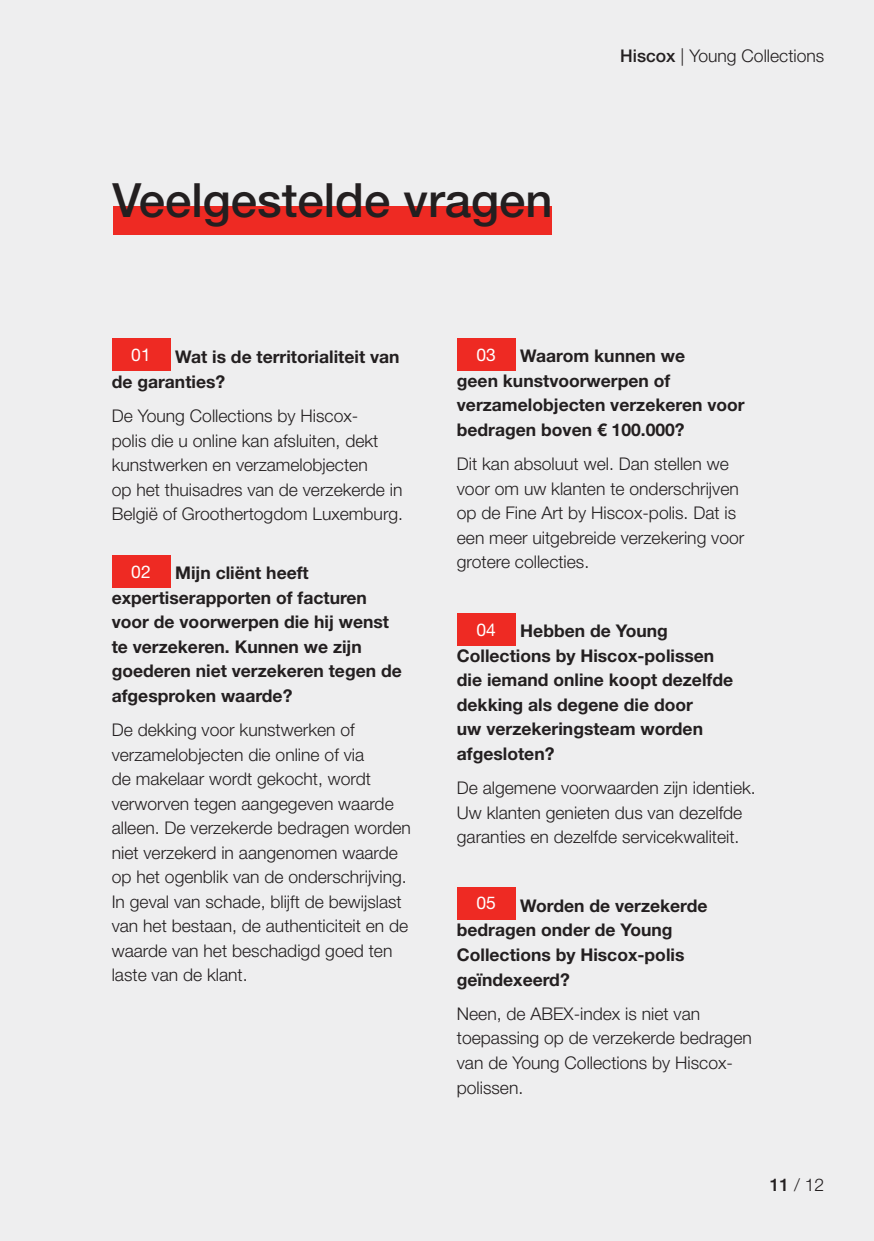
<style>
.page{position:relative;width:874px;height:1241px;background:#fff}
.page>*{position:absolute;margin:0;border:0;box-sizing:border-box;transform-origin:0 0}
.t1{font:500 47.25px "Helvetica Neue LT Std";color:#231f20}
.t2{font:300 17.5px/24.5px "Helvetica Neue LT Std";color:#231f20}
.t3{font:700 17.5px/24.5px "Helvetica Neue LT Std";color:#231f20}
.t4{font:17.5px "Helvetica Neue LT Std";color:#fff}
.s1{font-weight:500}
</style>
<div class="page">
<div style="left:0;top:0;width:873px;height:1240px;background:#eeeeef"></div>
<div style="left:112px;top:338px;width:58px;height:32px;background:#ee2a23"></div>
<div style="left:112px;top:555px;width:58px;height:33px;background:#ee2a23"></div>
<div style="left:456px;top:338px;width:59px;height:32px;background:#ee2a23"></div>
<div style="left:456px;top:613px;width:59px;height:32px;background:#ee2a23"></div>
<div style="left:456px;top:886px;width:59px;height:33px;background:#ee2a23"></div>
<div style="left:113px;top:206px;width:439px;height:28px;background:#ee2a23"></div>
<h1 class="t1" style="left:112px;top:171px;width:441px">Veelgestelde vragen</h1>
<p class="t2" style="left:620px;top:43px;width:205px"><span class="s1">Hiscox</span> | Young Collections</p>
<p class="t4" style="left:131px;top:343px;width:21px">01</p>
<p class="t3" style="left:112px;top:344px;width:289px;text-indent:63px">Wat is de territorialiteit van de garanties?</p>
<p class="t2" style="left:112px;top:403px;width:293px">De Young Collections by Hiscox-<br>polis die u online kan afsluiten, dekt kunstwerken en verzamelobjecten<br>op het thuisadres van de verzekerde in België of Groothertogdom Luxemburg.</p>
<p class="t4" style="left:131px;top:561px;width:21px">02</p>
<p class="t3" style="left:112px;top:560px;width:291px;text-indent:63px">Mijn cliënt heeft expertiserapporten of facturen voor de voorwerpen die hij wenst te verzekeren. Kunnen we zijn goederen niet verzekeren tegen de afgesproken waarde?</p>
<p class="t2" style="left:112px;top:717px;width:300px">De dekking voor kunstwerken of verzamelobjecten die online of via<br>de makelaar wordt gekocht, wordt verworven tegen aangegeven waarde alleen. De verzekerde bedragen worden niet verzekerd in aangenomen waarde op het ogenblik van de onderschrijving.<br>In geval van schade, blijft de bewijslast van het bestaan, de authenticiteit en de waarde van het beschadigd goed ten laste van de klant.</p>
<p class="t4" style="left:476px;top:343px;width:21px">03</p>
<p class="t3" style="left:456px;top:343px;width:289px;text-indent:63px">Waarom kunnen we<br>geen kunstvoorwerpen of verzamelobjecten verzekeren voor bedragen boven € 100.000?</p>
<p class="t2" style="left:456px;top:451px;width:289px">Dit kan absoluut wel. Dan stellen we voor om uw klanten te onderschrijven op de Fine Art by Hiscox-polis. Dat is een meer uitgebreide verzekering voor grotere collecties.</p>
<p class="t4" style="left:476px;top:618px;width:21px">04</p>
<p class="t3" style="left:456px;top:618px;width:277px;text-indent:63px">Hebben de Young<br>Collections by Hiscox-polissen die iemand online koopt dezelfde dekking als degene die door<br>uw verzekeringsteam worden afgesloten?</p>
<p class="t2" style="left:456px;top:775px;width:300px">De algemene voorwaarden zijn identiek.<br>Uw klanten genieten dus van dezelfde garanties en dezelfde servicekwaliteit.</p>
<p class="t4" style="left:476px;top:892px;width:21px">05</p>
<p class="t3" style="left:456px;top:892px;width:252px;text-indent:63px">Worden de verzekerde bedragen onder de Young<br>Collections by Hiscox-polis geïndexeerd?</p>
<p class="t2" style="left:456px;top:1000px;width:296px">Neen, de ABEX-index is niet van toepassing op de verzekerde bedragen van de Young Collections by Hiscox&shy;polissen.</p>
<p class="t2" style="left:769px;top:1171px;width:56px"><span class="s1">11</span> / 12</p>
</div>
